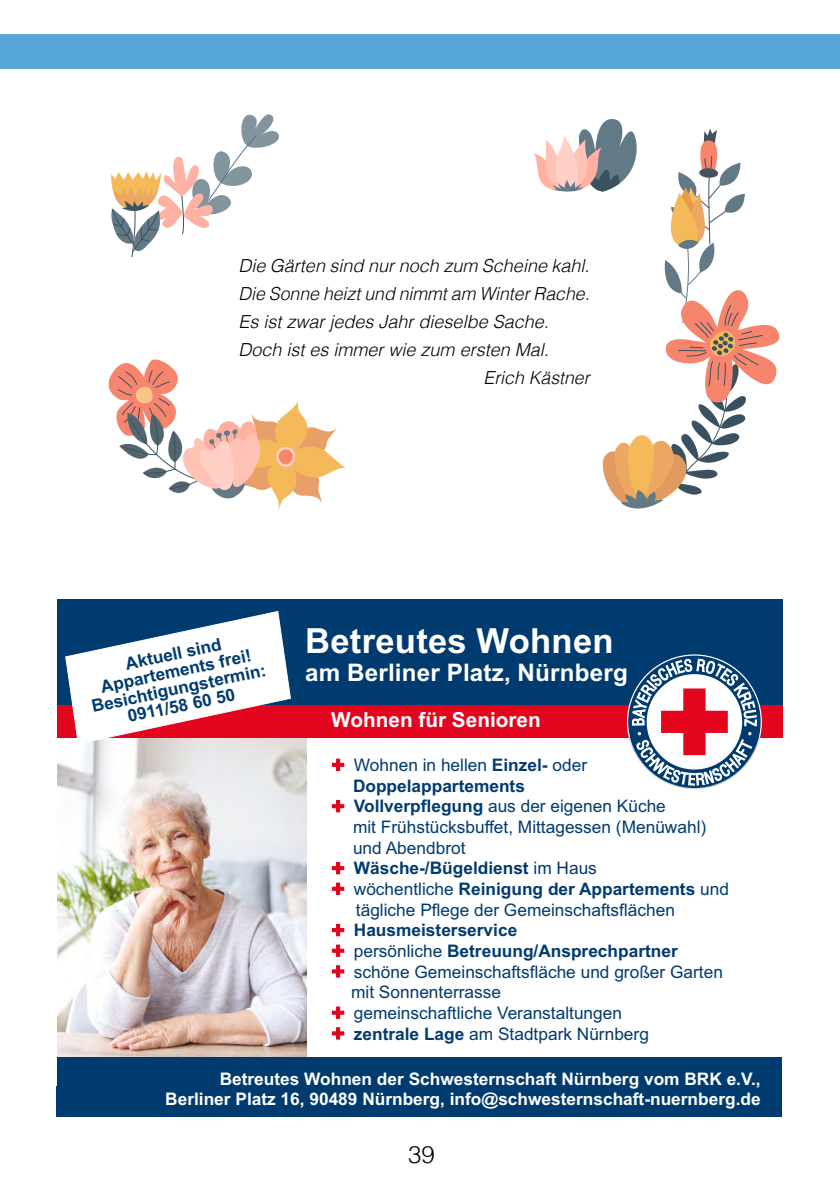
<style>
.page{position:relative;width:840px;height:1191px;background:#fff}
.page>*{position:absolute;margin:0;border:0;box-sizing:border-box;transform-origin:0 0}
.t1{font:700 34.6px "Arial";letter-spacing:.01em;color:#fff}
.t2{font:700 24.2px "Arial";letter-spacing:.01em;color:#fff}
.t3{font:300 24px "Helvetica";color:#000}
.t4{font:700 20.8px "Arial";color:#fff}
.t5{font:italic 300 18px "Helvetica";color:#020203}
.t6{font:17.2px/20.6px "Arial";color:#003b6f}
.t7{font:700 17.2px/19.8px "Arial";color:#fff;text-align:right}
.t8{font:700 17.2px/17.2px "Arial";color:#003b6f;text-align:center}
.s1{font-weight:700}
</style>
<div class="page">
<div style="left:0;top:34px;width:839px;height:34px;background:#57a7d6"></div>
<img style="left:57px;top:738px;width:250px;height:318px">
<div style="left:57px;top:599px;width:725px;height:105px;background:#003b6f"></div>
<div style="left:57px;top:705px;width:725px;height:33px;background:#e3051d"></div>
<svg style="left:627px;top:655px;width:133px;height:134px"></svg>
<div style="left:57px;top:1057px;width:724px;height:59px;background:#003b6f"></div>
<svg style="left:332px;top:758px;width:12px;height:13px"></svg>
<svg style="left:332px;top:800px;width:12px;height:12px"></svg>
<svg style="left:332px;top:862px;width:12px;height:12px"></svg>
<svg style="left:332px;top:882px;width:12px;height:13px"></svg>
<svg style="left:332px;top:924px;width:12px;height:12px"></svg>
<svg style="left:332px;top:944px;width:12px;height:13px"></svg>
<svg style="left:332px;top:965px;width:12px;height:12px"></svg>
<svg style="left:332px;top:1006px;width:12px;height:13px"></svg>
<svg style="left:332px;top:1027px;width:12px;height:12px"></svg>
<svg style="left:65px;top:611px;width:226px;height:133px"></svg>
<svg style="left:108px;top:359px;width:237px;height:150px"></svg>
<svg style="left:111px;top:114px;width:168px;height:143px"></svg>
<svg style="left:534px;top:119px;width:246px;height:390px"></svg>
<p class="t5" style="left:238px;top:250px;width:352px">Die Gärten sind nur noch zum Scheine kahl.</p>
<p class="t5" style="left:238px;top:278px;width:352px">Die Sonne heizt und nimmt am Winter Rache.</p>
<p class="t5" style="left:238px;top:306px;width:312px">Es ist zwar jedes Jahr dieselbe Sache.</p>
<p class="t5" style="left:238px;top:334px;width:312px">Doch ist es immer wie zum ersten Mal.</p>
<p class="t5" style="left:483px;top:362px;width:107px">Erich Kästner</p>
<p class="t8" style="left:83px;top:664px;width:179px;rotate:-12deg">Aktuell sind<br>Appartements frei!<br>Besichtigungstermin:<br>0911/58 60 50</p>
<h1 class="t1" style="left:305px;top:617px;width:310px">Betreutes Wohnen</h1>
<h2 class="t2" style="left:305px;top:655px;width:324px">am Berliner Platz, Nürnberg</h2>
<p class="t4" style="left:331px;top:705px;width:211px">Wohnen für Senioren</p>
<p class="t6" style="left:353px;top:754px;width:377px">Wohnen in hellen <span class="s1">Einzel-</span> oder <span class="s1">Doppelappartements<br>Vollverpflegung</span> aus der eigenen Küche<br>mit Frühstücksbuffet, Mittagessen (Menüwahl) und Abendbrot<br><span class="s1">Wäsche-/Bügeldienst</span> im Haus<br>wöchentliche <span class="s1">Reinigung der Appartements</span> und tägliche Pflege der Gemeinschaftsflächen</p>
<p class="t6" style="left:351px;top:919px;width:373px"><span class="s1">Hausmeisterservice<br></span>persönliche <span class="s1">Betreuung/Ansprechpartner </span>schöne Gemeinschaftsfläche und großer Garten mit Sonnenterrasse<br>gemeinschaftliche Veranstaltungen<br><span class="s1">zentrale Lage</span> am Stadtpark Nürnberg</p>
<p class="t7" style="left:165px;top:1069px;width:596px">Betreutes Wohnen der Schwesternschaft Nürnberg vom BRK e.V.,<br>Berliner Platz 16, 90489 Nürnberg, info@schwesternschaft-nuernberg.de</p>
<h3 class="t3" style="left:408px;top:1134px;width:28px">39</h3>
</div>
